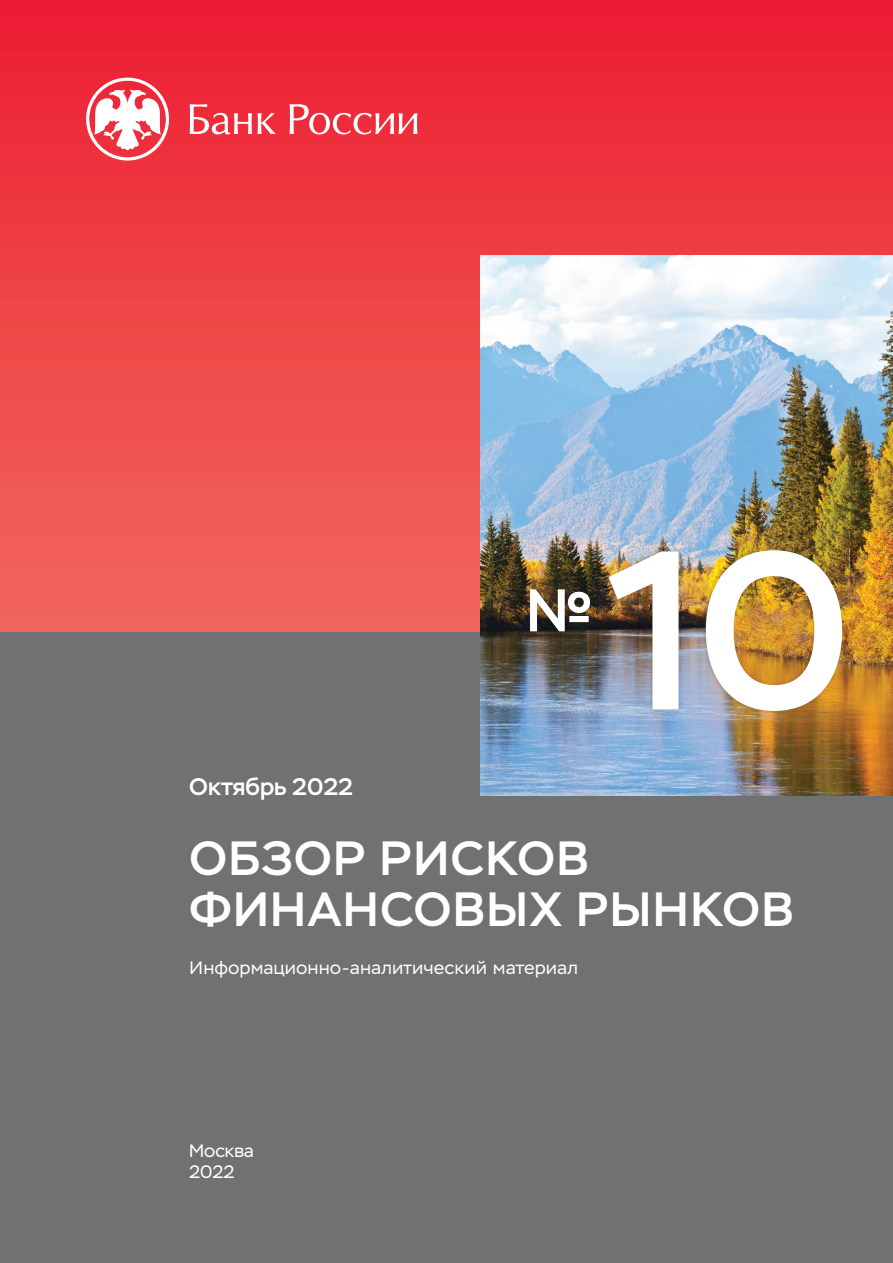
<style>
.page{position:relative;width:893px;height:1263px;background:#fff}
.page>*{position:absolute;margin:0;border:0;box-sizing:border-box;transform-origin:0 0}
.t1{font:500 225px "Stem";color:#fff}
.t2{font:500 60px "Stem";color:#fff}
.t3{font:500 48px/51px "Stem";letter-spacing:.03em;color:#fff}
.t4{font:500 24px "Stem";color:#fff}
.t5{font:18px "Stem Text";color:#fff}
.t6{font:18px/21px "Stem";color:#fff}
</style>
<div class="page">
<div style="left:0;top:631px;width:893px;height:632px;background:#6f7172"></div>
<div style="left:0;top:0;width:893px;height:631px;background:linear-gradient(to bottom,#ed1e32,#f1695d)"></div>
<img style="left:480px;top:255px;width:413px;height:540px">
<div style="left:525px;top:545px;width:321px;height:170px;background:#231f20;opacity:.25"></div>
<svg style="left:86px;top:78px;width:83px;height:83px"></svg>
<svg style="left:190px;top:104px;width:62px;height:30px"></svg>
<svg style="left:258px;top:113px;width:18px;height:21px"></svg>
<svg style="left:290px;top:104px;width:127px;height:30px"></svg>
<h3 class="t4" style="left:189px;top:772px;width:165px">Октябрь 2022</h3>
<h2 class="t2" style="left:525px;top:574px;width:70px">№</h2>
<h1 class="t1" style="left:608px;top:493px;width:244px">10</h1>
<h3 class="t3" style="left:189px;top:833px;width:606px">ОБЗОР РИСКОВ<br>ФИНАНСОВЫХ РЫНКОВ</h3>
<p class="t5" style="left:189px;top:957px;width:390px">Информационно-аналитический материал</p>
<p class="t6" style="left:189px;top:1140px;width:66px">Москва<br>2022</p>
</div>
